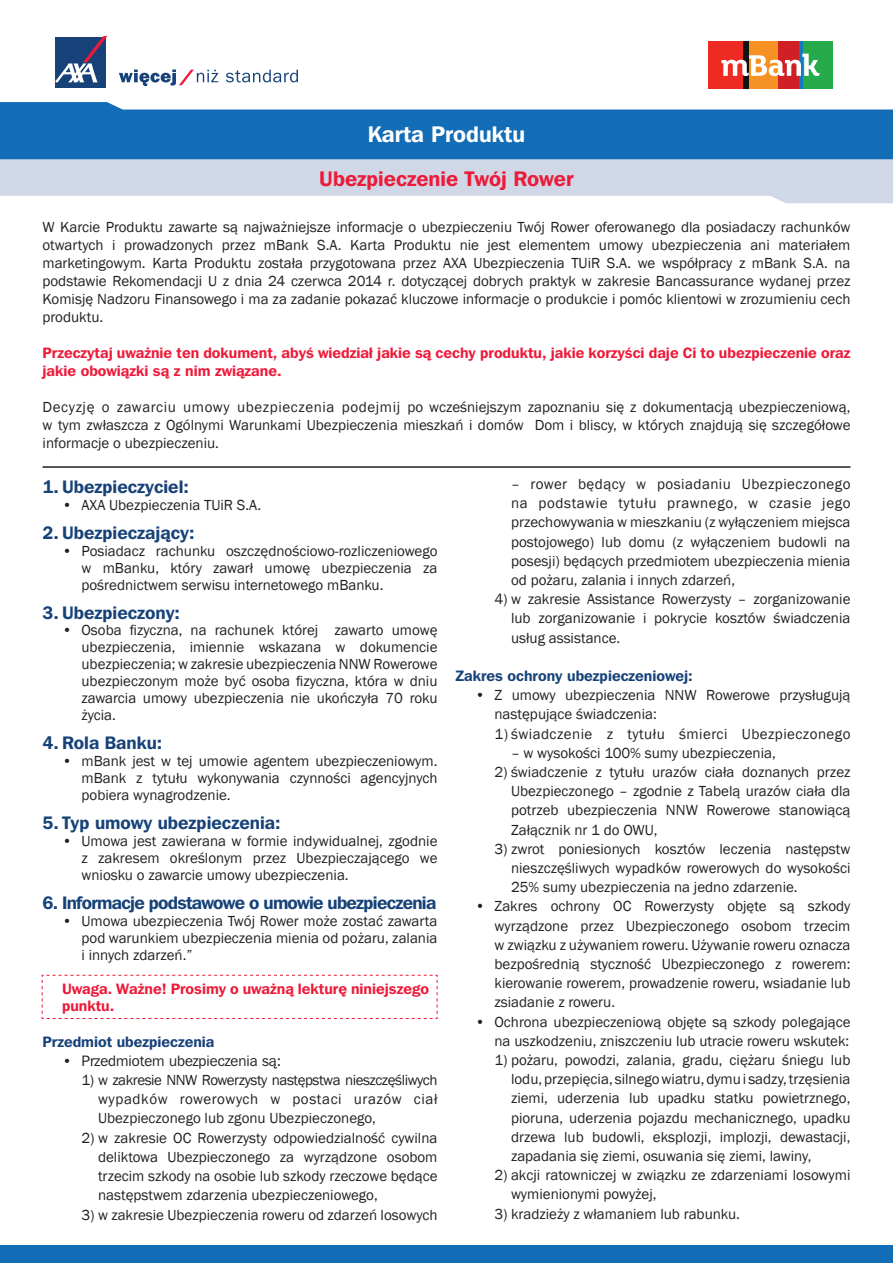
<style>
.page{position:relative;width:893px;height:1263px;background:#fff}
.page>*{position:absolute;margin:0;border:0;box-sizing:border-box;transform-origin:0 0}
.t1{font:600 22.5px "Franklin Gothic PL";color:#fff}
.t2{font:600 21px "Franklin Gothic PL";color:#ed1a39}
.t3{font:600 18px "Franklin Gothic PL";color:#164279}
.t4{font:600 18px "Franklin Gothic PL";letter-spacing:-.04em;color:#164279}
.t5{font:15px/19.2px "Franklin Gothic";color:#231f20;text-align:justify}
.t6{font:600 15px/17px "Franklin Gothic PL";color:#ed1a39}
.t7{font:600 15px "Franklin Gothic PL";color:#164279}
.t8{font:15px "Franklin Gothic";letter-spacing:.03em;color:#231f20}
.t9{font:15px "Franklin Gothic PL";color:#231f20}
.s1{font-family:"Franklin Gothic"}
</style>
<div class="page">
<svg style="left:0;top:159px;width:893px;height:44px;background:#d5dbe9"></svg>
<svg style="left:0;top:102px;width:893px;height:57px;background:#2d7cbe"></svg>
<div style="left:56px;top:37px;width:50px;height:50px;background:#164279"></div>
<svg style="left:56px;top:37px;width:50px;height:45px"></svg>
<svg style="left:226px;top:70px;width:72px;height:12px"></svg>
<svg style="left:119px;top:70px;width:99px;height:16px"></svg>
<div style="left:802px;top:41px;width:31px;height:48px;background:#27aa4a"></div>
<div style="left:778px;top:41px;width:21px;height:48px;background:#d02026"></div>
<div style="left:748px;top:41px;width:30px;height:48px;background:#f69223"></div>
<div style="left:708px;top:41px;width:35px;height:48px;background:#ed2b22"></div>
<div style="left:743px;top:41px;width:5px;height:48px;background:#12120f"></div>
<hr style="left:799px;top:41px;width:3px;height:48px;background:#107bc0">
<svg style="left:721px;top:54px;width:98px;height:22px"></svg>
<div style="left:0;top:1246px;width:893px;height:17px;background:#126cb6"></div>
<hr style="left:43px;top:466px;width:807px;height:2px;background:#231f20">
<svg style="left:41px;top:974px;width:397px;height:45px"></svg>
<h1 class="t1" style="left:368px;top:120px;width:159px">Karta Produktu</h1>
<h2 class="t2" style="left:319px;top:165px;width:256px">Ubezpieczenie Twój Rower</h2>
<p class="t5" style="left:43px;top:218px;width:809px;line-height:18px">W Karcie Produktu zawarte są najważniejsze informacje o ubezpieczeniu Twój Rower oferowanego dla posiadaczy rachunków otwartych i prowadzonych przez mBank S.A. Karta Produktu nie jest elementem umowy ubezpieczenia ani materiałem marketingowym. Karta Produktu została przygotowana przez AXA Ubezpieczenia TUiR S.A. we współpracy z mBank S.A. na podstawie Rekomendacji U z dnia 24 czerwca 2014 r. dotyczącej dobrych praktyk w zakresie Bancassurance wydanej przez Komisję Nadzoru Finansowego i ma za zadanie pokazać kluczowe informacje o produkcie i pomóc klientowi w zrozumieniu cech produktu.</p>
<p class="t6" style="left:43px;top:343px;width:809px;line-height:18px">Przeczytaj uważnie ten dokument, abyś wiedział jakie są cechy produktu, jakie korzyści daje Ci to ubezpieczenie oraz jakie obowiązki są z nim związane.</p>
<p class="t5" style="left:43px;top:398px;width:809px;line-height:18px">Decyzję o zawarciu umowy ubezpieczenia podejmij po wcześniejszym zapoznaniu się z dokumentacją ubezpieczeniową, w tym zwłaszcza z Ogólnymi Warunkami Ubezpieczenia mieszkań i domów Dom i bliscy, w których znajdują się szczegółowe informacje o ubezpieczeniu.</p>
<p class="t3" style="left:43px;top:475px;width:148px">1. Ubezpieczyciel:</p>
<p class="t5" style="left:62px;top:495px;width:201px">• AXA Ubezpieczenia TUiR S.A.</p>
<p class="t3" style="left:43px;top:521px;width:153px">2. Ubezpieczający:</p>
<p class="t5" style="left:82px;top:542px;width:357px;line-height:17px;text-indent:-19px">• Posiadacz rachunku oszczędnościowo-rozliczeniowego w mBanku, który zawarł umowę ubezpieczenia za pośrednictwem serwisu internetowego mBanku.</p>
<p class="t3" style="left:43px;top:601px;width:139px">3. Ubezpieczony:</p>
<p class="t5" style="left:82px;top:622px;width:357px;line-height:17px;text-indent:-19px">• Osoba fizyczna, na rachunek której zawarto umowę ubezpieczenia, imiennie wskazana w dokumencie ubezpieczenia; w zakresie ubezpieczenia NNW Rowerowe ubezpieczonym może być osoba fizyczna, która w dniu zawarcia umowy ubezpieczenia nie ukończyła 70 roku życia.</p>
<p class="t3" style="left:43px;top:731px;width:121px">4. Rola Banku:</p>
<p class="t5" style="left:82px;top:753px;width:357px;line-height:17px;text-indent:-20px">• mBank jest w tej umowie agentem ubezpieczeniowym. mBank z tytułu wykonywania czynności agencyjnych pobiera wynagrodzenie.</p>
<p class="t3" style="left:43px;top:811px;width:240px">5. Typ umowy ubezpieczenia:</p>
<p class="t5" style="left:82px;top:833px;width:357px;line-height:17px;text-indent:-20px">• Umowa jest zawierana w formie indywidualnej, zgodnie z zakresem określonym przez Ubezpieczającego we wniosku o zawarcie umowy ubezpieczenia.</p>
<p class="t4" style="left:43px;top:891px;width:395px">6. Informacje podstawowe o umowie ubezpieczenia</p>
<p class="t5" style="left:82px;top:912px;width:357px;line-height:17px;text-indent:-19px">• Umowa ubezpieczenia Twój Rower może zostać zawarta pod warunkiem ubezpieczenia mienia od pożaru, zalania i innych zdarzeń.”</p>
<p class="t6" style="left:62px;top:979px;width:368px">Uwaga. Ważne! Prosimy o uważną lekturę niniejszego punktu.</p>
<p class="t7" style="left:43px;top:1032px;width:174px">Przedmiot ubezpieczenia</p>
<p class="t9" style="left:62px;top:1051px;width:221px"><span class="s1">•</span> Przedmiotem ubezpieczenia są:</p>
<p class="t5" style="left:98px;top:1071px;width:341px;text-indent:-16px">1) w zakresie NNW Rowerzysty następstwa nieszczęśliwych wypadków rowerowych w postaci urazów ciał Ubezpieczonego lub zgonu Ubezpieczonego,</p>
<p class="t5" style="left:98px;top:1128px;width:341px;text-indent:-17px">2) w zakresie OC Rowerzysty odpowiedzialność cywilna deliktowa Ubezpieczonego za wyrządzone osobom trzecim szkody na osobie lub szkody rzeczowe będące następstwem zdarzenia ubezpieczeniowego,</p>
<p class="t5" style="left:82px;top:1205px;width:357px">3) w zakresie Ubezpieczenia roweru od zdarzeń losowych</p>
<p class="t5" style="left:511px;top:475px;width:341px">– rower będący w posiadaniu Ubezpieczonego na podstawie tytułu prawnego, w czasie jego przechowywania w mieszkaniu (z wyłączeniem miejsca postojowego) lub domu (z wyłączeniem budowli na posesji) będących przedmiotem ubezpieczenia mienia od pożaru, zalania i innych zdarzeń,</p>
<p class="t5" style="left:511px;top:590px;width:341px;text-indent:-16px">4) w zakresie Assistance Rowerzysty – zorganizowanie lub zorganizowanie i pokrycie kosztów świadczenia usług assistance.</p>
<p class="t7" style="left:455px;top:666px;width:239px">Zakres ochrony ubezpieczeniowej:</p>
<p class="t5" style="left:494px;top:686px;width:357px;text-indent:-20px">• Z umowy ubezpieczenia NNW Rowerowe przysługują następujące świadczenia:</p>
<p class="t8" style="left:494px;top:724px;width:357px">1) świadczenie z tytułu śmierci Ubezpieczonego</p>
<p class="t5" style="left:511px;top:743px;width:266px">– w wysokości 100% sumy ubezpieczenia,</p>
<p class="t5" style="left:511px;top:763px;width:341px;text-indent:-17px">2) świadczenie z tytułu urazów ciała doznanych przez Ubezpieczonego – zgodnie z Tabelą urazów ciała dla potrzeb ubezpieczenia NNW Rowerowe stanowiącą Załącznik nr 1 do OWU,</p>
<p class="t5" style="left:511px;top:839px;width:341px;text-indent:-16px">3) zwrot poniesionych kosztów leczenia następstw nieszczęśliwych wypadków rowerowych do wysokości 25% sumy ubezpieczenia na jedno zdarzenie.</p>
<p class="t5" style="left:494px;top:897px;width:357px;text-indent:-19px">• Zakres ochrony OC Rowerzysty objęte są szkody wyrządzone przez Ubezpieczonego osobom trzecim w związku z używaniem roweru. Używanie roweru oznacza bezpośrednią styczność Ubezpieczonego z rowerem: kierowanie rowerem, prowadzenie roweru, wsiadanie lub zsiadanie z roweru.</p>
<p class="t5" style="left:475px;top:1012px;width:377px;text-align:right">• Ochrona ubezpieczeniową objęte są szkody polegające na uszkodzeniu, zniszczeniu lub utracie roweru wskutek:</p>
<p class="t5" style="left:511px;top:1051px;width:341px;text-indent:-16px">1) pożaru, powodzi, zalania, gradu, ciężaru śniegu lub lodu,przepięcia, silnegowiatru,dymui sadzy,trzęsienia ziemi, uderzenia lub upadku statku powietrznego, pioruna, uderzenia pojazdu mechanicznego, upadku drzewa lub budowli, eksplozji, implozji, dewastacji, zapadania się ziemi, osuwania się ziemi, lawiny,</p>
<p class="t5" style="left:511px;top:1166px;width:341px;text-indent:-16px">2) akcji ratowniczej w związku ze zdarzeniami losowymi wymienionymi powyżej,</p>
<p class="t5" style="left:494px;top:1204px;width:247px">3) kradzieży z włamaniem lub rabunku.</p>
</div>
